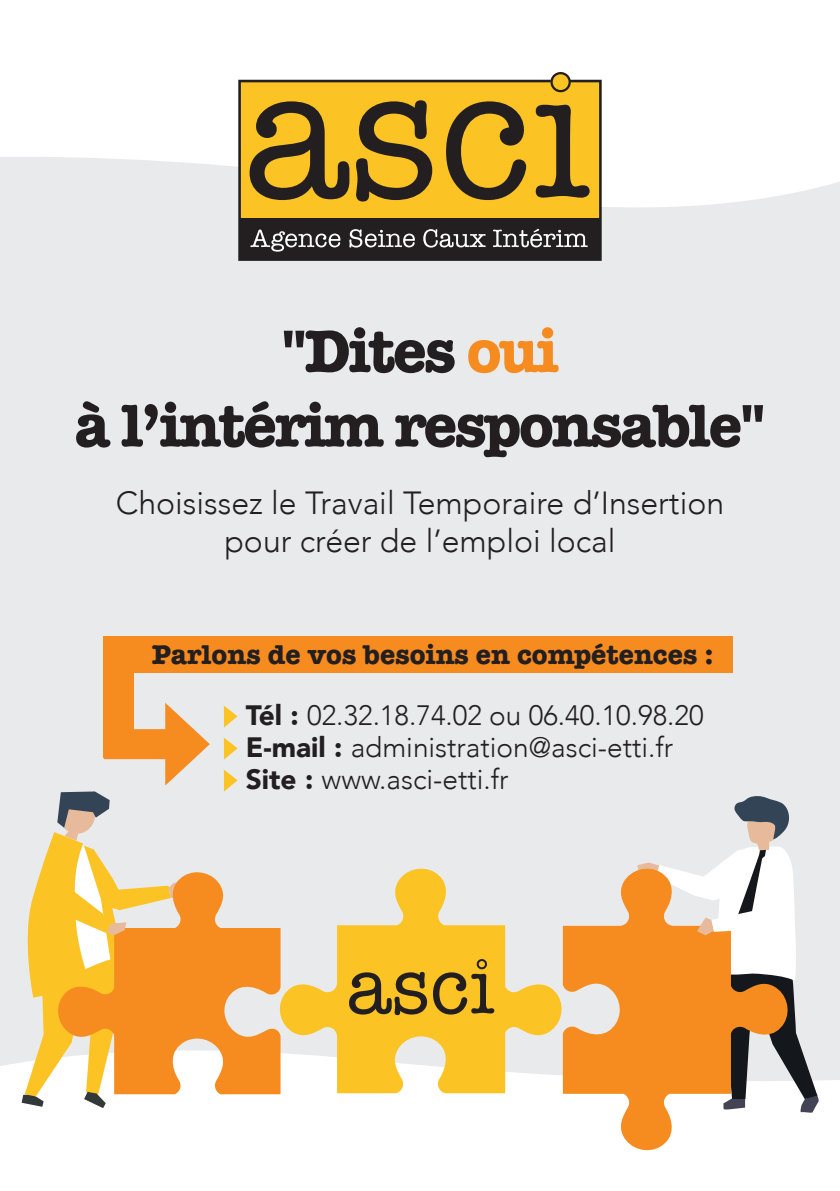
<style>
.page{position:relative;width:840px;height:1191px;background:#fff}
.page>*{position:absolute;margin:0;border:0;box-sizing:border-box;transform-origin:0 0}
.t1{font:700 62px/74.4px "American Typewriter";letter-spacing:-.04em;color:#231f20;text-align:center}
.t2{font:300 32px/38.4px "Avenir";color:#231f20;text-align:center}
.t3{font:300 28px/32px "Avenir";color:#231f20}
.t4{font:700 28px "American Typewriter";color:#231f20}
.s1{color:#f68b1f}
.s2{font-weight:900}
</style>
<div class="page">
<div style="left:0;top:0;width:839px;height:1191px;background:#e9eaec"></div>
<div style="left:0;top:1063px;width:839px;height:128px;background:#fff"></div>
<svg style="left:0;top:0;width:839px;height:254px;fill:#fff"></svg>
<svg style="left:562px;top:870px;width:229px;height:284px"></svg>
<svg style="left:180px;top:872px;width:100px;height:222px;fill:#f68b1f"></svg>
<svg style="left:21px;top:791px;width:159px;height:317px"></svg>
<svg style="left:637px;top:796px;width:181px;height:317px"></svg>
<svg style="left:238px;top:80px;width:363px;height:181px;background:#e4b124"></svg>
<div style="left:239px;top:218px;width:361px;height:41px;background:#231f20"></div>
<svg style="left:250px;top:229px;width:90px;height:23px"></svg>
<svg style="left:349px;top:229px;width:65px;height:18px"></svg>
<svg style="left:423px;top:229px;width:62px;height:18px"></svg>
<svg style="left:493px;top:229px;width:94px;height:18px"></svg>
<svg style="left:249px;top:101px;width:100px;height:99px;background:#9c7a22"></svg>
<svg style="left:356px;top:100px;width:76px;height:101px;background:#927322"></svg>
<svg style="left:446px;top:101px;width:80px;height:99px;background:#a27f22"></svg>
<svg style="left:535px;top:105px;width:54px;height:93px;background:#a78322"></svg>
<svg style="left:550px;top:72px;width:20px;height:20px"></svg>
<svg style="left:223px;top:705px;width:14px;height:22px"></svg>
<svg style="left:223px;top:737px;width:14px;height:22px"></svg>
<svg style="left:223px;top:769px;width:14px;height:22px"></svg>
<div style="left:104px;top:636px;width:628px;height:36px;background:#f68b1f"></div>
<div style="left:104px;top:636px;width:30px;height:121px;background:#f68b1f"></div>
<div style="left:104px;top:729px;width:78px;height:30px;background:#f68b1f"></div>
<svg style="left:165px;top:703px;width:45px;height:82px"></svg>
<svg style="left:276px;top:868px;width:289px;height:225px"></svg>
<svg style="left:349px;top:972px;width:78px;height:43px;background:#9b7a22"></svg>
<svg style="left:433px;top:972px;width:61px;height:42px;background:#ab8622"></svg>
<div style="left:476px;top:959px;width:10px;height:10px;border:2px solid #231f20;border-radius:50%"></div>
<h1 class="t1" style="left:74px;top:311px;width:692px">"Dites <span class="s1">oui<br></span>à l’intérim responsable"</h1>
<p class="t2" style="left:116px;top:483px;width:609px">Choisissez le Travail Temporaire d’Insertion pour créer de l’emploi local</p>
<p class="t4" style="left:152px;top:630px;width:563px">Parlons de vos besoins en compétences :</p>
<p class="t3" style="left:246px;top:699px;width:459px"><span class="s2">Tél :</span> 02.32.18.74.02 ou 06.40.10.98.20<br><span class="s2">E-mail :</span> administration@asci-etti.fr<br><span class="s2">Site :</span> www.asci-etti.fr</p>
</div>
